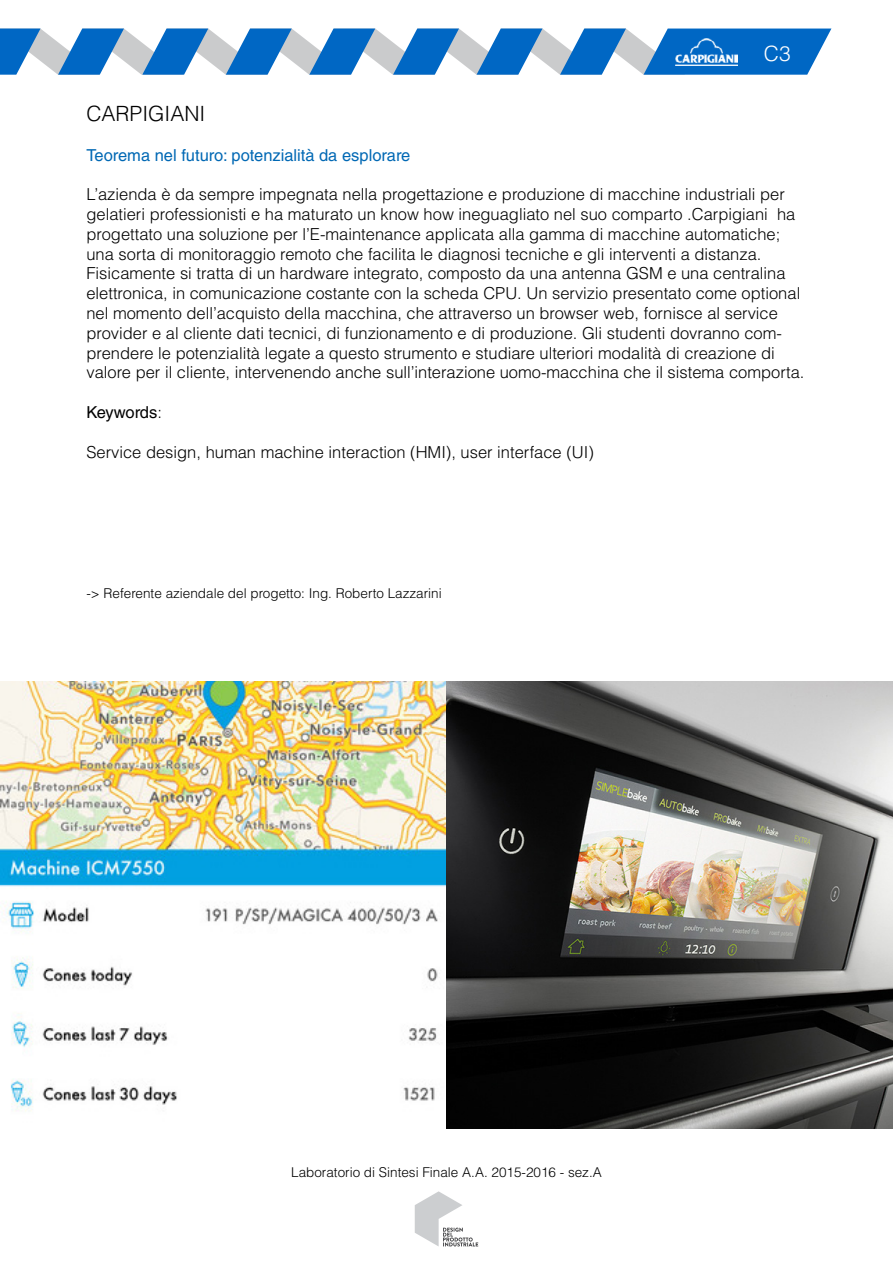
<style>
.page{position:relative;width:893px;height:1263px;background:#fff}
.page>*{position:absolute;margin:0;border:0;box-sizing:border-box;transform-origin:0 0}
.t1{font:300 21px "Helvetica LT Std";color:#000}
.t2{font:300 21px "Helvetica LT Std";color:#fff}
.t3{font:300 16.5px/19.8px "Helvetica LT Std";color:#000}
.t4{font:16.5px "Helvetica LT Std";color:#0068b4}
.t5{font:16.5px "Helvetica LT Std";letter-spacing:-.01em;color:#000}
.t6{font:300 13.5px "Helvetica LT Std";color:#000}
.s1{font-weight:300}
</style>
<div class="page">
<svg style="left:415px;top:1191px;width:63px;height:55px"></svg>
<img style="left:0;top:681px;width:893px;height:447px">
<svg style="left:0;top:29px;width:831px;height:46px"></svg>
<img style="left:676px;top:38px;width:61px;height:27px">
<p class="t2" style="left:764px;top:40px;width:28px">C3</p>
<p class="t1" style="left:86px;top:100px;width:121px">CARPIGIANI</p>
<p class="t4" style="left:86px;top:145px;width:325px">Teorema nel futuro: potenzialità da esplorare</p>
<p class="t3" style="left:86px;top:184px;width:720px">L’azienda è da sempre impegnata nella progettazione e produzione di macchine industriali per gelatieri professionisti e ha maturato un know how ineguagliato nel suo comparto .Carpigiani ha progettato una soluzione per l’E-maintenance applicata alla gamma di macchine automatiche; una sorta di monitoraggio remoto che facilita le diagnosi tecniche e gli interventi a distanza.<br>Fisicamente si tratta di un hardware integrato, composto da una antenna GSM e una centralina elettronica, in comunicazione costante con la scheda CPU. Un servizio presentato come optional nel momento dell’acquisto della macchina, che attraverso un browser web, fornisce al service provider e al cliente dati tecnici, di funzionamento e di produzione. Gli studenti dovranno com&shy;prendere le potenzialità legate a questo strumento e studiare ulteriori modalità di creazione di valore per il cliente, intervenendo anche sull’interazione uomo-macchina che il sistema comporta.</p>
<p class="t5" style="left:86px;top:403px;width:77px">Keywords<span class="s1">:</span></p>
<p class="t3" style="left:86px;top:442px;width:509px">Service design, human machine interaction (HMI), user interface (UI)</p>
<p class="t6" style="left:86px;top:585px;width:357px">-&gt; Referente aziendale del progetto: Ing. Roberto Lazzarini</p>
<p class="t6" style="left:291px;top:1163px;width:312px">Laboratorio di Sintesi Finale A.A. 2015-2016 - sez.A</p>
</div>
